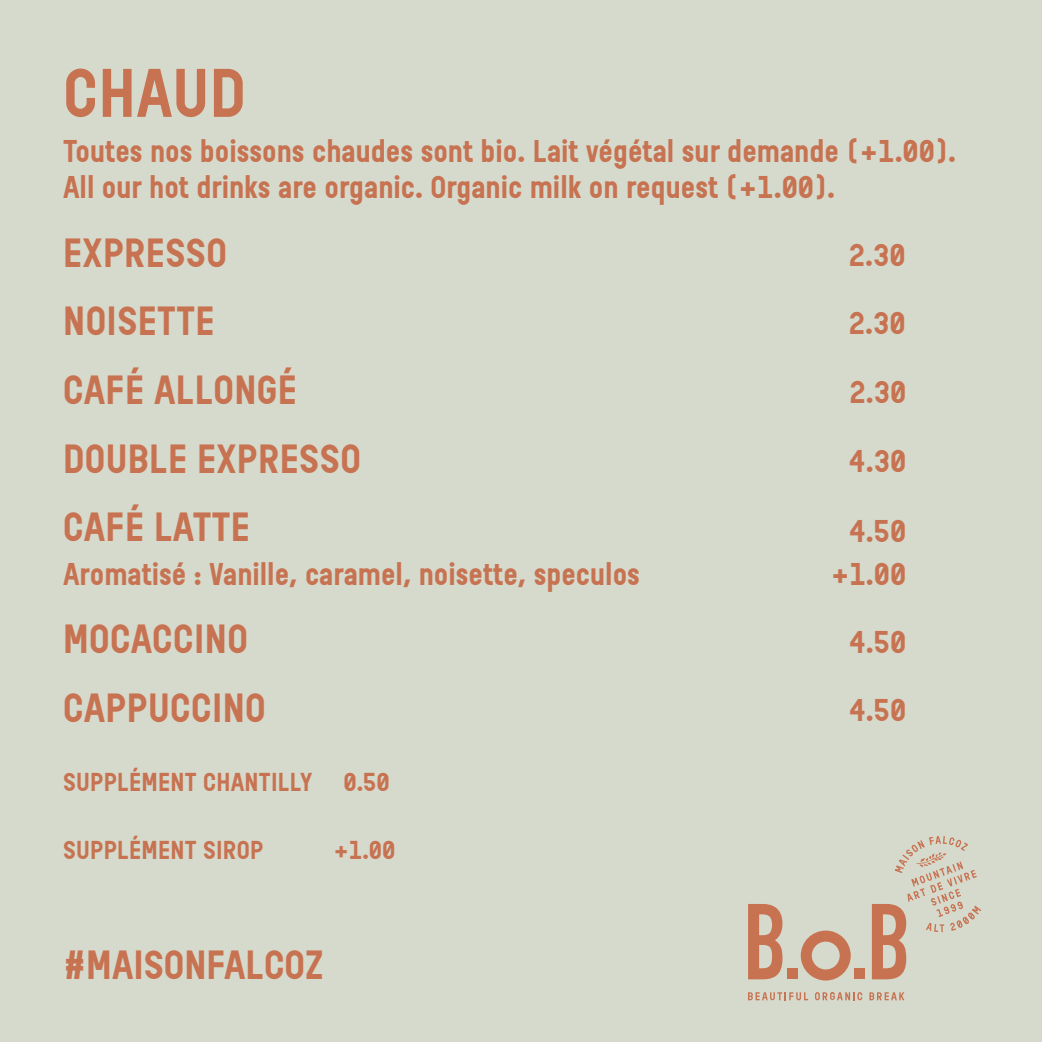
<style>
.page{position:relative;width:1042px;height:1042px;background:#d6dacc}
.page>*{position:absolute;margin:0;border:0;box-sizing:border-box;transform-origin:0 0}
.t1{font:700 64.75px "Reglo";letter-spacing:.01em;color:#c77251}
.t2{font:700 38.5px/68.6px "Reglo";letter-spacing:.01em;color:#c77251}
.t3{font:700 29.75px/35.7px "Reglo";color:#c77251}
.t4{font:700 29.75px "Reglo";color:#c77352}
.t5{font:700 24.5px "Reglo";letter-spacing:.01em;color:#c77251}
</style>
<div class="page">
<div style="left:787px;top:968px;width:10px;height:11px;background:#c77352"></div>
<div style="left:854px;top:968px;width:11px;height:11px;background:#c77352"></div>
<svg style="left:748px;top:992px;width:60px;height:8px"></svg>
<svg style="left:815px;top:992px;width:47px;height:8px"></svg>
<svg style="left:869px;top:992px;width:35px;height:8px"></svg>
<svg style="left:801px;top:930px;width:50px;height:50px"></svg>
<svg style="left:748px;top:904px;width:34px;height:75px"></svg>
<svg style="left:872px;top:836px;width:109px;height:143px"></svg>
<h1 class="t1" style="left:63px;top:55px;width:184px">CHAUD</h1>
<p class="t3" style="left:63px;top:134px;width:894px">Toutes nos boissons chaudes sont bio. Lait végétal sur demande (+1.00).<br>All our hot drinks are organic. Organic milk on request (+1.00).</p>
<p class="t2" style="left:63px;top:219px;width:299px">EXPRESSO<br>NOISETTE<br>CAFÉ ALLONGÉ<br>DOUBLE EXPRESSO<br>CAFÉ LATTE</p>
<p class="t4" style="left:63px;top:556px;width:578px">Aromatisé : Vanille, caramel, noisette, speculos</p>
<p class="t2" style="left:63px;top:605px;width:204px">MOCACCINO<br>CAPPUCCINO</p>
<p class="t3" style="left:849px;top:238px;width:58px">2.30</p>
<p class="t3" style="left:849px;top:306px;width:58px">2.30</p>
<p class="t3" style="left:849px;top:375px;width:58px">2.30</p>
<p class="t3" style="left:848px;top:443px;width:59px">4.30</p>
<p class="t3" style="left:831px;top:509px;width:77px;line-height:43.4px;text-align:right">4.50 +1.00</p>
<p class="t3" style="left:849px;top:624px;width:59px">4.50</p>
<p class="t3" style="left:849px;top:693px;width:59px">4.50</p>
<p class="t5" style="left:63px;top:767px;width:251px">SUPPLÉMENT CHANTILLY</p>
<p class="t5" style="left:343px;top:767px;width:48px">0.50</p>
<p class="t5" style="left:63px;top:836px;width:202px">SUPPLÉMENT SIROP</p>
<p class="t5" style="left:333px;top:836px;width:64px">+1.00</p>
<p class="t2" style="left:63px;top:931px;width:262px">#MAISONFALCOZ</p>
</div>
